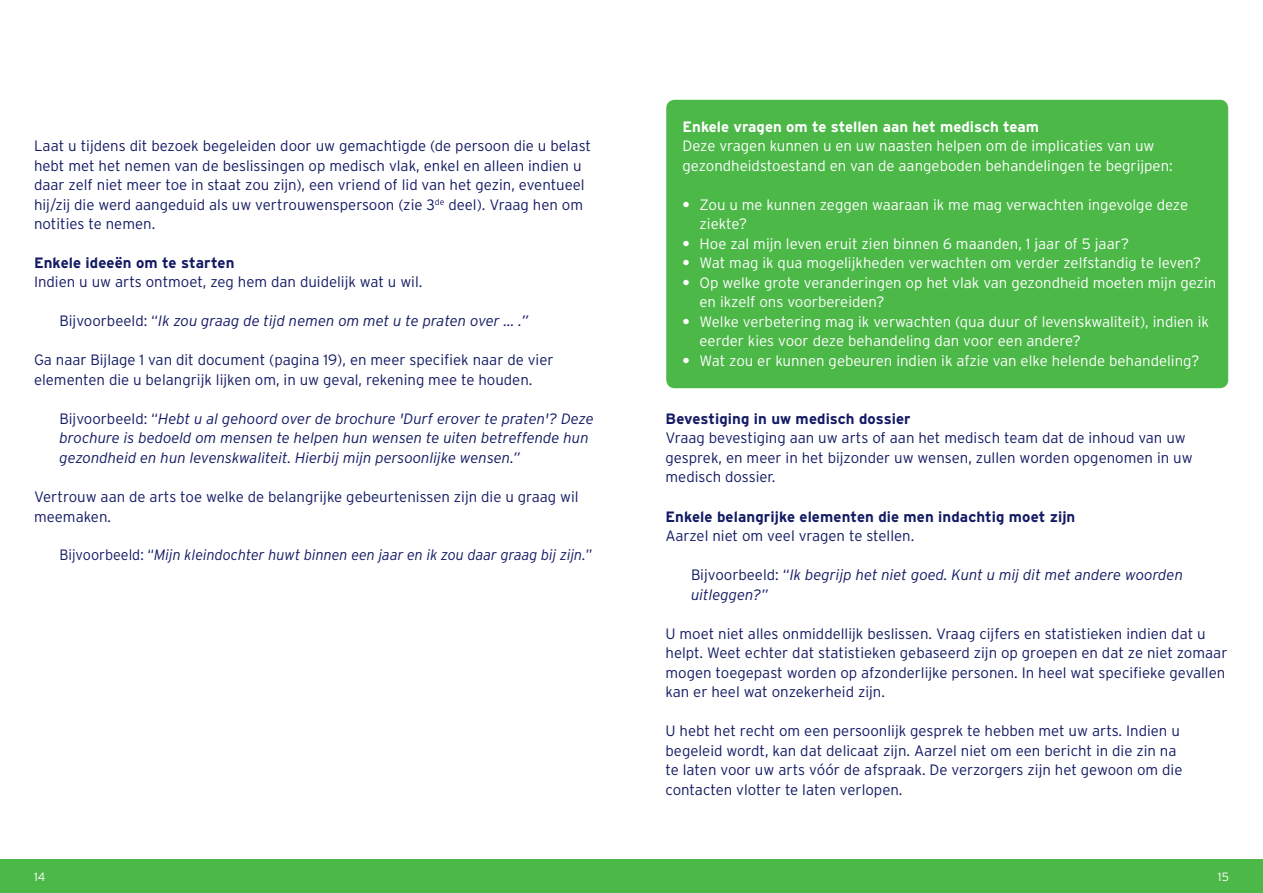
<style>
.page{position:relative;width:1263px;height:893px;background:#fff}
.page>*{position:absolute;margin:0;border:0;box-sizing:border-box;transform-origin:0 0}
.t1{font:300 15px/19.5px "Interstate";color:#141b64}
.t2{font:300 15px/19.5px "Interstate";color:#fff}
.t3{font:italic 300 15px/19.5px "Interstate";color:#141b64}
.t4{font:700 15px "Interstate";letter-spacing:.005em;color:#141b64}
.t5{font:italic 300 15px "Interstate";color:#141b64;scale:.96 1}
.t6{font:700 15px "Interstate";color:#fff}
.t7{font:300 12px "Interstate";color:#fff}
.s1{font-style:normal}
.s2{font-weight:700}
</style>
<div class="page">
<div style="left:666px;top:100px;width:562px;height:288px;background:#4cb848;border-radius:9px"></div>
<div style="left:0;top:859px;width:1263px;height:34px;background:#4cb848"></div>
<p class="t1" style="left:34px;top:136px;width:559px">Laat u tijdens dit bezoek begeleiden door uw gemachtigde (de persoon die u belast hebt met het nemen van de beslissingen op medisch vlak, enkel en alleen indien u daar zelf niet meer toe in staat zou zijn), een vriend of lid van het gezin, eventueel hij/zij die werd aangeduid als uw vertrouwenspersoon (zie 3<sup>de</sup> deel). Vraag hen om notities te nemen.</p>
<p class="t4" style="left:34px;top:254px;width:202px">Enkele ideeën om te starten</p>
<p class="t1" style="left:34px;top:272px;width:390px">Indien u uw arts ontmoet, zeg hem dan duidelijk wat u wil.</p>
<p class="t3" style="left:60px;top:311px;width:470px"><span class="s1">Bijvoorbeeld: “</span>Ik zou graag de tijd nemen om met u te praten over … .”</p>
<p class="t1" style="left:34px;top:350px;width:521px">Ga naar Bijlage 1 van dit document (pagina 19), en meer specifiek naar de vier elementen die u belangrijk lijken om, in uw geval, rekening mee te houden.</p>
<p class="t3" style="left:60px;top:409px;width:536px"><span class="s1">Bijvoorbeeld: “</span>Hebt u al gehoord over de brochure 'Durf erover te praten'? Deze brochure is bedoeld om mensen te helpen hun wensen te uiten betreffende hun gezondheid en hun levenskwaliteit. Hierbij mijn persoonlijke wensen.”</p>
<p class="t1" style="left:34px;top:487px;width:546px">Vertrouw aan de arts toe welke de belangrijke gebeurtenissen zijn die u graag wil meemaken.</p>
<p class="t5" style="left:60px;top:546px;width:557px"><span class="s1">Bijvoorbeeld: “</span>Mijn kleindochter huwt binnen een jaar en ik zou daar graag bij zijn.<span class="s1">”</span></p>
<p class="t6" style="left:682px;top:117px;width:358px">Enkele vragen om te stellen aan het medisch team</p>
<p class="t2" style="left:682px;top:136px;width:492px">Deze vragen kunnen u en uw naasten helpen om de implicaties van uw gezondheidstoestand en van de aangeboden behandelingen te begrijpen:</p>
<p class="t2" style="left:699px;top:195px;width:490px;text-indent:-17px"><span class="s2">•</span> Zou u me kunnen zeggen waaraan ik me mag verwachten ingevolge deze ziekte?</p>
<p class="t2" style="left:682px;top:234px;width:448px"><span class="s2">•</span> Hoe zal mijn leven eruit zien binnen 6 maanden, 1 jaar of 5 jaar?</p>
<p class="t2" style="left:682px;top:253px;width:520px"><span class="s2">•</span> Wat mag ik qua mogelijkheden verwachten om verder zelfstandig te leven?</p>
<p class="t2" style="left:699px;top:273px;width:518px;text-indent:-17px"><span class="s2">•</span> Op welke grote veranderingen op het vlak van gezondheid moeten mijn gezin en ikzelf ons voorbereiden?</p>
<p class="t2" style="left:699px;top:312px;width:511px;text-indent:-17px"><span class="s2">•</span> Welke verbetering mag ik verwachten (qua duur of levenskwaliteit), indien ik eerder kies voor deze behandeling dan voor een andere?</p>
<p class="t2" style="left:682px;top:351px;width:519px"><span class="s2">•</span> Wat zou er kunnen gebeuren indien ik afzie van elke helende behandeling?</p>
<p class="t4" style="left:665px;top:410px;width:247px">Bevestiging in uw medisch dossier</p>
<p class="t1" style="left:665px;top:428px;width:529px">Vraag bevestiging aan uw arts of aan het medisch team dat de inhoud van uw gesprek, en meer in het bijzonder uw wensen, zullen worden opgenomen in uw medisch dossier.</p>
<p class="t4" style="left:665px;top:507px;width:411px">Enkele belangrijke elementen die men indachtig moet zijn</p>
<p class="t1" style="left:665px;top:526px;width:250px">Aarzel niet om veel vragen te stellen.</p>
<p class="t3" style="left:691px;top:565px;width:494px"><span class="s1">Bijvoorbeeld: “</span>Ik begrijp het niet goed. Kunt u mij dit met andere woorden uitleggen?”</p>
<p class="t1" style="left:665px;top:623px;width:563px">U moet niet alles onmiddellijk beslissen. Vraag cijfers en statistieken indien dat u helpt. Weet echter dat statistieken gebaseerd zijn op groepen en dat ze niet zomaar mogen toegepast worden op afzonderlijke personen. In heel wat specifieke gevallen kan er heel wat onzekerheid zijn.</p>
<p class="t1" style="left:665px;top:721px;width:518px">U hebt het recht om een persoonlijk gesprek te hebben met uw arts. Indien u begeleid wordt, kan dat delicaat zijn. Aarzel niet om een bericht in die zin na te laten voor uw arts vóór de afspraak. De verzorgers zijn het gewoon om die contacten vlotter te laten verlopen.</p>
<p class="t7" style="left:34px;top:869px;width:13px">14</p>
<p class="t7" style="left:1218px;top:869px;width:13px">15</p>
</div>
